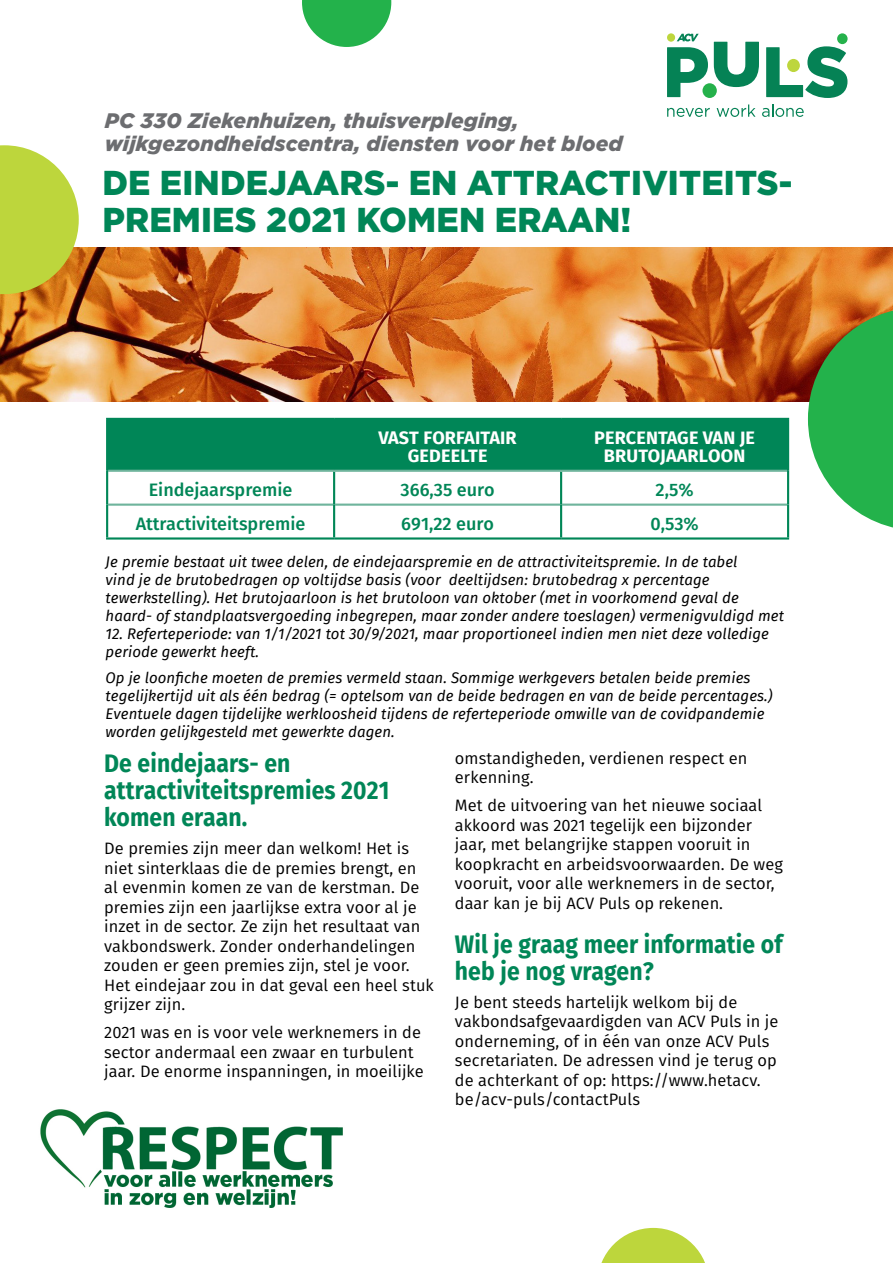
<style>
.page{position:relative;width:893px;height:1263px;background:#fff}
.page>*{position:absolute;margin:0;border:0;box-sizing:border-box;transform-origin:0 0}
.t1{font:900 34.5px/37.5px "Gotham";letter-spacing:.005em;color:#008657}
.t2{font:700 25.5px/27px "Fira Sans";letter-spacing:.005em;color:#008657;scale:.9 1}
.t3{font:italic 900 21px/22.5px "Gotham";letter-spacing:.005em;color:#6c6d70}
.tabeltekst{font:500 18px "Fira Sans";color:#008657}
.tabeltitel{font:700 18px/18px "Fira Sans";letter-spacing:.01em;color:#fff;text-align:center}
.t4{font:16.5px/19.5px "Fira Sans";letter-spacing:.005em;color:#000}
.t5{font:italic 15px/18px "Fira Sans";letter-spacing:.005em;color:#000}
</style>
<div class="page">
<img style="left:40px;top:1109px;width:303px;height:99px">
<img style="left:0;top:248px;width:893px;height:153px">
<svg style="left:302px;top:0;width:89px;height:47px"></svg>
<svg style="left:601px;top:1228px;width:104px;height:35px"></svg>
<svg style="left:808px;top:307px;width:85px;height:221px;background:#56b05c"></svg>
<svg style="left:0;top:145px;width:79px;height:149px;background:#c6d14d"></svg>
<div style="left:108px;top:420px;width:679px;height:50px;background:#008657"></div>
<svg style="left:108px;top:472px;width:679px;height:65px"></svg>
<hr style="left:108px;top:504px;width:225px;height:2px;background:#6fb49c">
<hr style="left:335px;top:504px;width:225px;height:2px;background:#6fb49c">
<hr style="left:562px;top:504px;width:225px;height:2px;background:#6fb49c">
<hr style="left:106px;top:418px;width:228px;height:2px;background:#008657">
<hr style="left:106px;top:420px;width:2px;height:51px;background:#008657">
<hr style="left:334px;top:418px;width:227px;height:2px;background:#008657">
<hr style="left:333px;top:420px;width:2px;height:50px;background:#008657">
<hr style="left:561px;top:418px;width:228px;height:2px;background:#008657">
<hr style="left:560px;top:420px;width:2px;height:50px;background:#008657">
<hr style="left:787px;top:420px;width:2px;height:51px;background:#008657">
<hr style="left:108px;top:470px;width:226px;height:2px;background:#6fb49c">
<hr style="left:334px;top:470px;width:227px;height:2px;background:#6fb49c">
<hr style="left:561px;top:470px;width:226px;height:2px;background:#6fb49c">
<hr style="left:106px;top:471px;width:2px;height:34px;background:#008657">
<hr style="left:333px;top:472px;width:2px;height:33px;background:#008657">
<hr style="left:560px;top:472px;width:2px;height:33px;background:#008657">
<hr style="left:787px;top:471px;width:2px;height:34px;background:#008657">
<hr style="left:106px;top:505px;width:2px;height:32px;background:#008657">
<hr style="left:333px;top:505px;width:2px;height:32px;background:#008657">
<hr style="left:560px;top:505px;width:2px;height:32px;background:#008657">
<hr style="left:787px;top:505px;width:2px;height:32px;background:#008657">
<hr style="left:106px;top:537px;width:228px;height:3px;background:#008657">
<hr style="left:334px;top:537px;width:227px;height:3px;background:#008657">
<hr style="left:561px;top:537px;width:228px;height:3px;background:#008657">
<div style="left:702px;top:83px;width:15px;height:15px;background:#25b14b;border-radius:50%"></div>
<div style="left:667px;top:33px;width:8px;height:9px;background:#bdd63d;border-radius:50%"></div>
<svg style="left:677px;top:34px;width:22px;height:7px"></svg>
<svg style="left:667px;top:47px;width:41px;height:50px"></svg>
<svg style="left:714px;top:42px;width:45px;height:45px"></svg>
<svg style="left:766px;top:46px;width:81px;height:52px"></svg>
<div style="left:837px;top:33px;width:11px;height:11px;background:#25b14b;border-radius:50%"></div>
<svg style="left:667px;top:108px;width:43px;height:9px"></svg>
<svg style="left:717px;top:104px;width:38px;height:13px"></svg>
<svg style="left:762px;top:104px;width:42px;height:13px"></svg>
<p class="t3" style="left:105px;top:109px;width:519px">PC 330 Ziekenhuizen, thuisverpleging, wijkgezondheidscentra, diensten voor het bloed</p>
<p class="t1" style="left:102px;top:163px;width:692px">DE EINDEJAARS- EN ATTRACTIVITEITS-<br>PREMIES 2021 KOMEN ERAAN!</p>
<p class="tabeltitel" style="left:378px;top:428px;width:140px">VAST FORFAITAIR<br>GEDEELTE</p>
<p class="tabeltitel" style="left:594px;top:428px;width:162px">PERCENTAGE VAN JE<br>BRUTOJAARLOON</p>
<p class="tabeltekst" style="left:149px;top:477px;width:145px">Eindejaarspremie</p>
<p class="tabeltekst" style="left:401px;top:477px;width:96px">366,35 euro</p>
<p class="tabeltekst" style="left:656px;top:477px;width:39px">2,5%</p>
<p class="tabeltekst" style="left:136px;top:511px;width:171px">Attractiviteitspremie</p>
<p class="tabeltekst" style="left:401px;top:511px;width:94px">691,22 euro</p>
<p class="tabeltekst" style="left:650px;top:511px;width:50px">0,53%</p>
<p class="t5" style="left:106px;top:552px;width:680px">Je premie bestaat uit twee delen, de eindejaarspremie en de attractiviteitspremie. In de tabel<br>vind je de brutobedragen op voltijdse basis (voor deeltijdsen: brutobedrag x percentage tewerkstelling). Het brutojaarloon is het brutoloon van oktober (met in voorkomend geval de haard- of standplaatsvergoeding inbegrepen, maar zonder andere toeslagen) vermenigvuldigd met</p>
<p class="t5" style="left:106px;top:624px;width:665px">12. Referteperiode: van 1/1/2021 tot 30/9/2021, maar proportioneel indien men niet deze volledige periode gewerkt heeft.</p>
<p class="t5" style="left:106px;top:669px;width:669px">Op je loonfiche moeten de premies vermeld staan. Sommige werkgevers betalen beide premies tegelijkertijd uit als één bedrag (= optelsom van de beide bedragen en van de beide percentages.)<br>Eventuele dagen tijdelijke werkloosheid tijdens de referteperiode omwille van de covidpandemie worden gelijkgesteld met gewerkte dagen.</p>
<p class="t2" style="left:104px;top:748px;width:318px">De eindejaars- en attractiviteitspremies 2021 komen eraan.</p>
<p class="t4" style="left:104px;top:838px;width:331px">De premies zijn meer dan welkom! Het is niet sinterklaas die de premies brengt, en al evenmin komen ze van de kerstman. De premies zijn een jaarlijkse extra voor al je inzet in de sector. Ze zijn het resultaat van vakbondswerk. Zonder onderhandelingen zouden er geen premies zijn, stel je voor.<br>Het eindejaar zou in dat geval een heel stuk grijzer zijn.</p>
<p class="t4" style="left:104px;top:1022px;width:321px">2021 was en is voor vele werknemers in de sector andermaal een zwaar en turbulent jaar. De enorme inspanningen, in moeilijke</p>
<p class="t4" style="left:455px;top:748px;width:294px">omstandigheden, verdienen respect en erkenning.</p>
<p class="t4" style="left:455px;top:795px;width:329px">Met de uitvoering van het nieuwe sociaal akkoord was 2021 tegelijk een bijzonder jaar, met belangrijke stappen vooruit in koopkracht en arbeidsvoorwaarden. De weg vooruit, voor alle werknemers in de sector, daar kan je bij ACV Puls op rekenen.</p>
<p class="t2" style="left:455px;top:929px;width:365px">Wil je graag meer informatie of heb je nog vragen?</p>
<p class="t4" style="left:455px;top:992px;width:325px">Je bent steeds hartelijk welkom bij de vakbondsafgevaardigden van ACV Puls in je onderneming, of in één van onze ACV Puls secretariaten. De adressen vind je terug op de achterkant of op: https://www.hetacv. be/acv-puls/contactPuls</p>
</div>
